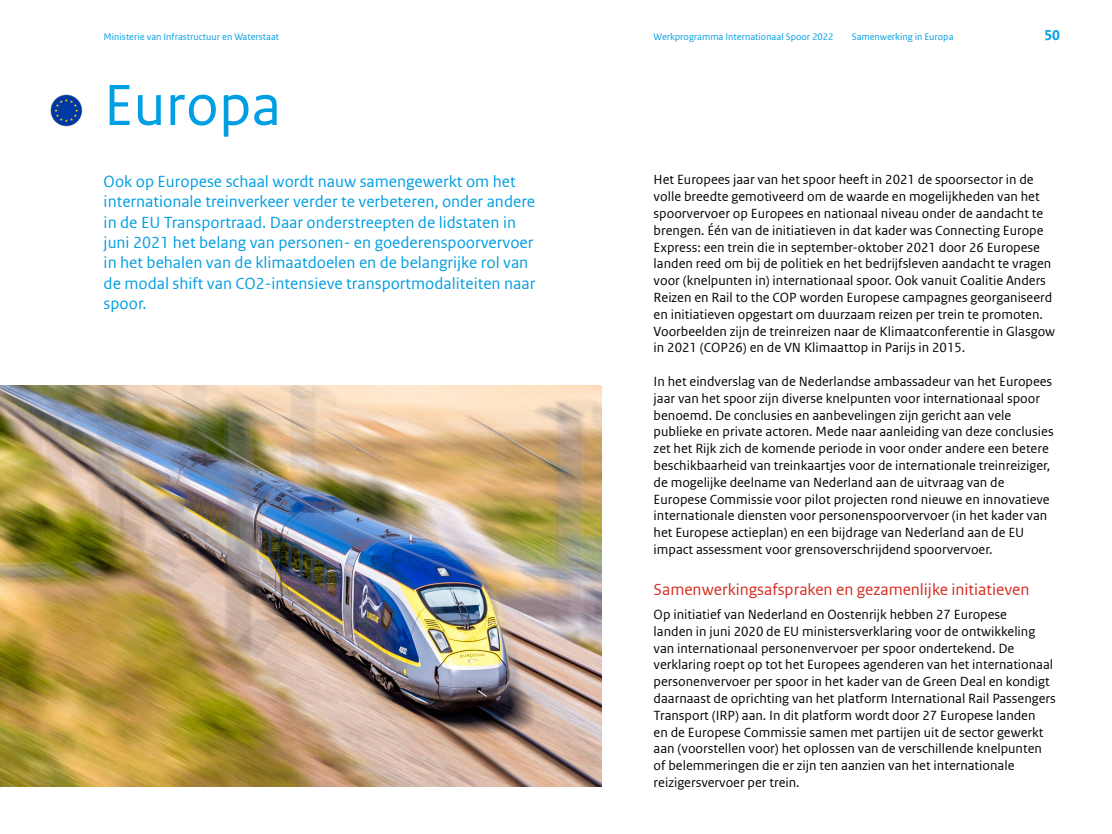
<style>
.page{position:relative;width:1112px;height:834px;background:#fff}
.page>*{position:absolute;margin:0;border:0;box-sizing:border-box;transform-origin:0 0}
.t1{font:61px "Rijksoverheid Sans Web Text";color:#009ee3}
.t2{font:17px/20.4px "Rijksoverheid Sans Web Text";color:#009ee3}
.t3{font:17px "Rijksoverheid Sans Web Text";color:#d52b1e}
.t4{font:700 15px "Rijksoverheid Sans Web Text";color:#009ee3}
.t5{font:14px/16.8px "Rijksoverheid Sans Web Text";color:#000}
.t6{font:10px "Rijksoverheid Sans Web Text";color:#009ee3}
</style>
<div class="page">
<div style="left:51px;top:95px;width:31px;height:31px;background:#0038a6;border-radius:15px"></div>
<svg style="left:54px;top:99px;width:24px;height:23px"></svg>
<img style="left:0;top:386px;width:602px;height:401px">
<p class="t6" style="left:104px;top:31px;width:177px">Ministerie van Infrastructuur en Waterstaat</p>
<p class="t6" style="left:654px;top:31px;width:181px">Werkprogramma Internationaal Spoor 2022</p>
<p class="t6" style="left:852px;top:31px;width:103px">Samenwerking in Europa</p>
<p class="t4" style="left:1044px;top:27px;width:17px">50</p>
<h1 class="t1" style="left:104px;top:70px;width:179px">Europa</h1>
<p class="t2" style="left:104px;top:171px;width:433px">Ook op Europese schaal wordt nauw samengewerkt om het internationale treinverkeer verder te verbeteren, onder andere in de EU Transportraad. Daar onderstreepten de lidstaten in juni 2021 het belang van personen- en goederenspoorvervoer in het behalen van de klimaatdoelen en de belangrijke rol van</p>
<p class="t2" style="left:104px;top:273px;width:433px">de modal shift van CO2-intensieve transportmodaliteiten naar</p>
<p class="t2" style="left:104px;top:293px;width:45px">spoor.</p>
<p class="t5" style="left:654px;top:171px;width:391px">Het Europees jaar van het spoor heeft in 2021 de spoorsector in de volle breedte gemotiveerd om de waarde en mogelijkheden van het spoorvervoer op Europees en nationaal niveau onder de aandacht te</p>
<p class="t5" style="left:654px;top:222px;width:391px">brengen. Één van de initiatieven in dat kader was Connecting Europe</p>
<p class="t5" style="left:654px;top:239px;width:399px">Express: een trein die in september-oktober 2021 door 26 Europese landen reed om bij de politiek en het bedrijfsleven aandacht te vragen</p>
<p class="t5" style="left:654px;top:272px;width:400px">voor (knelpunten in) internationaal spoor. Ook vanuit Coalitie Anders<br>Reizen en Rail to the COP worden Europese campagnes georganiseerd</p>
<p class="t5" style="left:654px;top:306px;width:403px">en initiatieven opgestart om duurzaam reizen per trein te promoten.<br>Voorbeelden zijn de treinreizen naar de Klimaatconferentie in Glasgow</p>
<p class="t5" style="left:654px;top:339px;width:313px">in 2021 (COP26) en de VN Klimaattop in Parijs in 2015.</p>
<p class="t5" style="left:654px;top:373px;width:402px">In het eindverslag van de Nederlandse ambassadeur van het Europees jaar van het spoor zijn diverse knelpunten voor internationaal spoor benoemd. De conclusies en aanbevelingen zijn gericht aan vele publieke en private actoren. Mede naar aanleiding van deze conclusies zet het Rijk zich de komende periode in voor onder andere een betere beschikbaarheid van treinkaartjes voor de internationale treinreiziger, de mogelijke deelname van Nederland aan de uitvraag van de</p>
<p class="t5" style="left:654px;top:491px;width:398px">Europese Commissie voor pilot projecten rond nieuwe en innovatieve internationale diensten voor personenspoorvervoer (in het kader van het Europese actieplan) en een bijdrage van Nederland aan de EU</p>
<p class="t5" style="left:654px;top:541px;width:340px">impact assessment voor grensoverschrijdend spoorvervoer.</p>
<p class="t3" style="left:654px;top:579px;width:377px">Samenwerkingsafspraken en gezamenlijke initiatieven</p>
<p class="t5" style="left:654px;top:606px;width:404px">Op initiatief van Nederland en Oostenrijk hebben 27 Europese<br>landen in juni 2020 de EU ministersverklaring voor de ontwikkeling van internationaal personenvervoer per spoor ondertekend. De verklaring roept op tot het Europees agenderen van het internationaal personenvervoer per spoor in het kader van de Green Deal en kondigt daarnaast de oprichting van het platform International Rail Passengers</p>
<p class="t5" style="left:654px;top:707px;width:391px">Transport (IRP) aan. In dit platform wordt door 27 Europese landen en de Europese Commissie samen met partijen uit de sector gewerkt aan (voorstellen voor) het oplossen van de verschillende knelpunten</p>
<p class="t5" style="left:654px;top:757px;width:362px">of belemmeringen die er zijn ten aanzien van het internationale reizigersvervoer per trein.</p>
</div>
